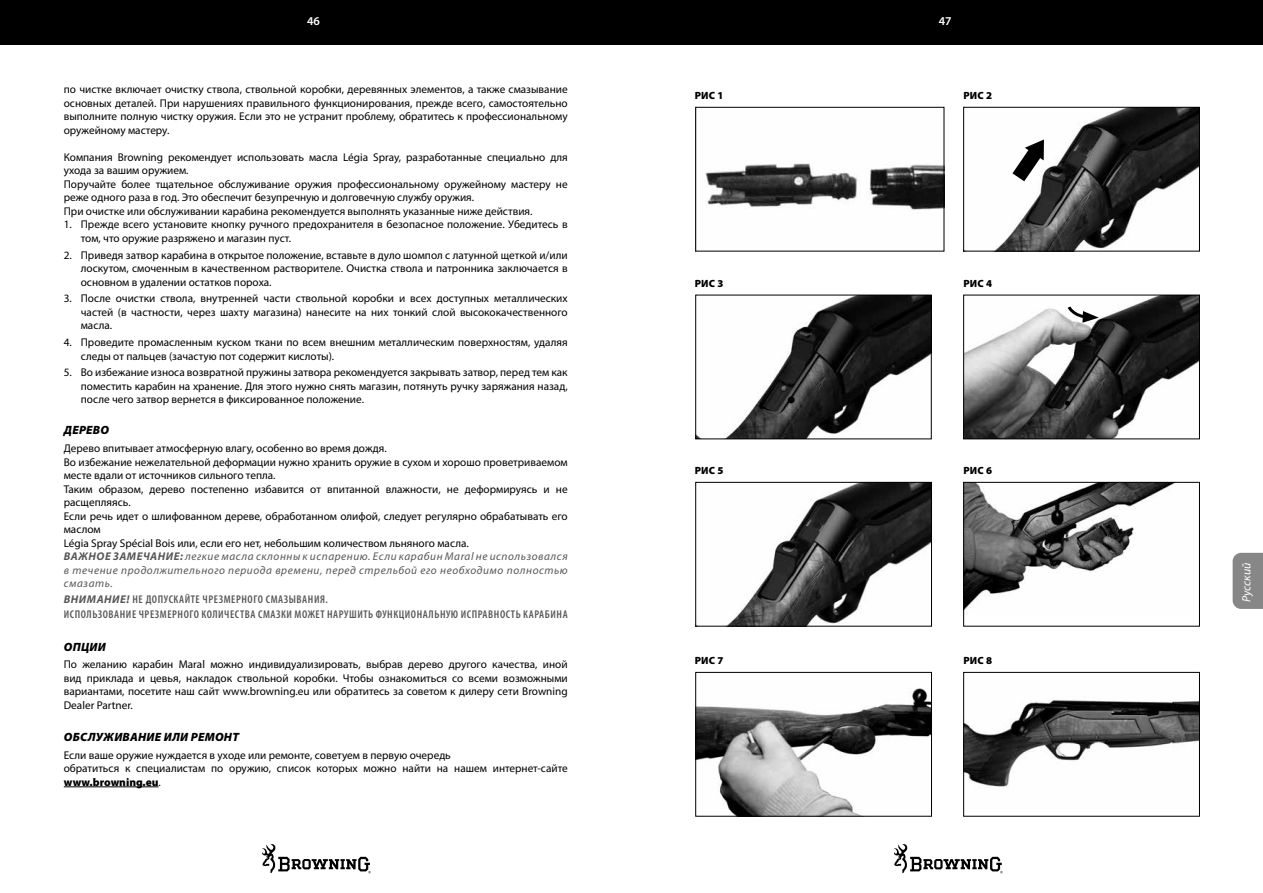
<style>
.page{position:relative;width:1263px;height:893px;background:#fff}
.page>*{position:absolute;margin:0;border:0;box-sizing:border-box;transform-origin:0 0}
.t1{font:italic 900 12px "Myriad Pro";letter-spacing:.02em;color:#000}
.t2{font:italic 12px "Myriad Pro";letter-spacing:-.005em;color:#fff}
.t3{font:600 12px "Myriad Pro";color:#fff}
.t4{font:11.25px/13.5px "Myriad Pro";color:#000;text-align:justify}
.t5{font:600 condensed 11.25px/15.6px "Myriad Pro";letter-spacing:.05em;color:#575756}
.t6{font:900 10.5px "Myriad Pro";letter-spacing:.02em;color:#000}
.s1{font-weight:700;font-style:italic;color:#575756}
.s2{font-style:italic;color:#575756}
.s3{font-weight:700;font-style:italic;font-stretch:normal}
.s4{font-weight:900}
</style>
<div class="page">
<div style="left:0;top:0;width:1263px;height:45px;background:#000"></div>
<svg style="left:262px;top:844px;width:109px;height:29px"></svg>
<svg style="left:894px;top:844px;width:109px;height:29px"></svg>
<hr style="left:64px;top:786px;width:95px;height:1px;background:#000">
<div style="left:1232px;top:553px;width:31px;height:56px;background:#878787"></div>
<img style="left:996px;top:109px;width:202px;height:140px">
<div style="left:963px;top:107px;width:237px;height:144px;border:1px solid #000"></div>
<img style="left:697px;top:297px;width:233px;height:140px">
<div style="left:695px;top:295px;width:237px;height:144px;border:1px solid #000"></div>
<img style="left:705px;top:163px;width:237px;height:47px">
<div style="left:695px;top:107px;width:249px;height:144px;border:1px solid #000"></div>
<img style="left:965px;top:297px;width:233px;height:140px">
<div style="left:963px;top:295px;width:237px;height:144px;border:1px solid #000"></div>
<div style="left:788px;top:397px;width:7px;height:6px;background:#000;border-radius:50%"></div>
<svg style="left:1012px;top:140px;width:32px;height:41px"></svg>
<svg style="left:1066px;top:304px;width:33px;height:19px"></svg>
<img style="left:728px;top:484px;width:202px;height:140px">
<div style="left:695px;top:482px;width:237px;height:144px;border:1px solid #000"></div>
<img style="left:965px;top:484px;width:209px;height:125px">
<div style="left:963px;top:482px;width:237px;height:144px;border:1px solid #000"></div>
<img style="left:965px;top:700px;width:233px;height:87px">
<div style="left:963px;top:672px;width:237px;height:145px;border:1px solid #000"></div>
<img style="left:697px;top:688px;width:233px;height:127px">
<div style="left:695px;top:672px;width:237px;height:145px;border:1px solid #000"></div>
<svg style="left:1065px;top:401px;width:5px;height:5px"></svg>
<p class="t3" style="left:307px;top:13px;width:14px">46</p>
<p class="t3" style="left:939px;top:13px;width:14px">47</p>
<p class="t4" style="left:64px;top:83px;width:505px">по чистке включает очистку ствола, ствольной коробки, деревянных элементов, а также смазывание основных деталей. При нарушениях правильного функционирования, прежде всего, самостоятельно выполните полную чистку оружия. Если это не устранит проблему, обратитесь к профессиональному оружейному мастеру.</p>
<p class="t4" style="left:64px;top:150px;width:505px;text-align:left">Компания Browning рекомендует использовать масла Légia Spray, разработанные специально для ухода за вашим оружием.<br>Поручайте более тщательное обслуживание оружия профессиональному оружейному мастеру не реже одного раза в год. Это обеспечит безупречную и долговечную службу оружия.<br>При очистке или обслуживании карабина рекомендуется выполнять указанные ниже действия.</p>
<p class="t4" style="left:81px;top:218px;width:488px;text-indent:-17px">1. Прежде всего установите кнопку ручного предохранителя в безопасное положение. Убедитесь в том, что оружие разряжено и магазин пуст.</p>
<p class="t4" style="left:81px;top:248px;width:488px;text-indent:-17px">2. Приведя затвор карабина в открытое положение, вставьте в дуло шомпол с латунной щеткой и/или лоскутом, смоченным в качественном растворителе. Очистка ствола и патронника заключается в основном в удалении остатков пороха.</p>
<p class="t4" style="left:81px;top:292px;width:488px;text-indent:-17px">3. После очистки ствола, внутренней части ствольной коробки и всех доступных металлических частей (в частности, через шахту магазина) нанесите на них тонкий слой высококачественного масла.</p>
<p class="t4" style="left:81px;top:335px;width:488px;text-indent:-17px">4. Проведите промасленным куском ткани по всем внешним металлическим поверхностям, удаляя следы от пальцев (зачастую пот содержит кислоты).</p>
<p class="t4" style="left:81px;top:366px;width:488px;text-indent:-17px">5. Во избежание износа возвратной пружины затвора рекомендуется закрывать затвор, перед тем как поместить карабин на хранение. Для этого нужно снять магазин, потянуть ручку заряжания назад, после чего затвор вернется в фиксированное положение.</p>
<p class="t1" style="left:64px;top:424px;width:47px">ДЕРЕВО</p>
<p class="t4" style="left:64px;top:441px;width:505px;text-align:left">Дерево впитывает атмосферную влагу, особенно во время дождя.<br>Во избежание нежелательной деформации нужно хранить оружие в сухом и хорошо проветриваемом месте вдали от источников сильного тепла.<br>Таким образом, дерево постепенно избавится от впитанной влажности, не деформируясь и не расщепляясь.<br>Если речь идет о шлифованном дереве, обработанном олифой, следует регулярно обрабатывать его маслом<br>Légia Spray Spécial Bois или, если его нет, небольшим количеством льняного масла.<br><span class="s1">ВАЖНОЕ ЗАМЕЧАНИЕ:</span> <span class="s2">легкие масла склонны к испарению. Если карабин Maral не использовался в течение продолжительного периода времени, перед стрельбой его необходимо полностью смазать.</span></p>
<p class="t5" style="left:64px;top:591px;width:505px"><span class="s3">ВНИМАНИЕ!</span> НЕ ДОПУСКАЙТЕ ЧРЕЗМЕРНОГО СМАЗЫВАНИЯ.<br>ИСПОЛЬЗОВАНИЕ ЧРЕЗМЕРНОГО КОЛИЧЕСТВА СМАЗКИ МОЖЕТ НАРУШИТЬ ФУНКЦИОНАЛЬНУЮ ИСПРАВНОСТЬ КАРАБИНА</p>
<p class="t1" style="left:64px;top:640px;width:44px">ОПЦИИ</p>
<p class="t4" style="left:64px;top:658px;width:505px">По желанию карабин Maral можно индивидуализировать, выбрав дерево другого качества, иной вид приклада и цевья, накладок ствольной коробки. Чтобы ознакомиться со всеми возможными вариантами, посетите наш сайт www.browning.eu или обратитесь за советом к дилеру сети Browning Dealer Partner.</p>
<p class="t1" style="left:64px;top:730px;width:177px">ОБСЛУЖИВАНИЕ ИЛИ РЕМОНТ</p>
<p class="t4" style="left:64px;top:748px;width:505px;text-align:left">Если ваше оружие нуждается в уходе или ремонте, советуем в первую очередь<br>обратиться к специалистам по оружию, список которых можно найти на нашем интернет-сайте <span class="s4">www.browning.eu</span>.</p>
<p class="t6" style="left:695px;top:89px;width:30px">РИС 1</p>
<p class="t6" style="left:963px;top:89px;width:30px">РИС 2</p>
<p class="t6" style="left:695px;top:277px;width:30px">РИС 3</p>
<p class="t6" style="left:963px;top:277px;width:30px">РИС 4</p>
<p class="t6" style="left:695px;top:465px;width:30px">РИС 5</p>
<p class="t6" style="left:963px;top:465px;width:30px">РИС 6</p>
<p class="t6" style="left:695px;top:654px;width:30px">РИС 7</p>
<p class="t6" style="left:963px;top:654px;width:30px">РИС 8</p>
<p class="t2" style="left:1239px;top:602px;width:41px;rotate:-90deg">Русский</p>
</div>
